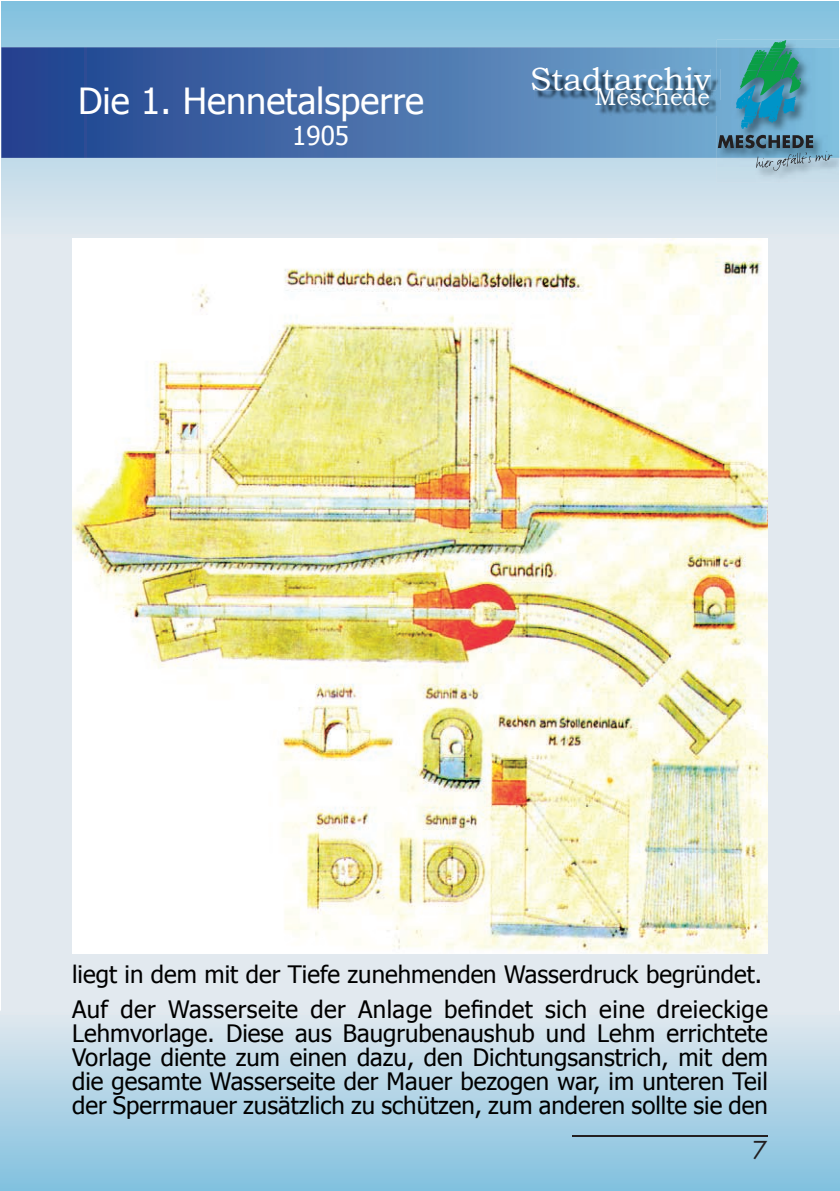
<style>
.page{position:relative;width:840px;height:1191px;background:#fff}
.page>*{position:absolute;margin:0;border:0;box-sizing:border-box;transform-origin:0 0}
.t1{font:36px "Tahoma";color:#fff}
.t2{font:32px "Bookman Old Style";color:#fff}
.t3{font:26px "Tahoma";color:#fff}
.t4{font:24px/24px "Tahoma";color:#000}
.t5{font:24px "Bookman Old Style";color:#fff}
.t6{font:24px "Futura";color:#231f20}
</style>
<div class="page">
<div style="left:1px;top:1px;width:837px;height:1189px;background:#e2e9ef"></div>
<svg style="left:1px;top:1px;width:837px;height:216px"></svg>
<svg style="left:0;top:1010px;width:839px;height:181px"></svg>
<svg style="left:1px;top:47px;width:715px;height:111px;background:#456eaa"></svg>
<img style="left:533px;top:69px;width:183px;height:31px">
<img style="left:533px;top:69px;width:177px;height:21px">
<img style="left:597px;top:90px;width:119px;height:25px">
<img style="left:597px;top:90px;width:113px;height:1px">
<hr style="left:571px;top:1135px;width:196px;height:1px;background:#231f20">
<img style="left:716px;top:40px;width:123px;height:143px">
<img style="left:716px;top:47px;width:122px;height:111px">
<svg style="left:716px;top:90px;width:2px;height:25px"></svg>
<svg style="left:717px;top:135px;width:114px;height:36px;background:#7495a7"></svg>
<svg style="left:735px;top:40px;width:65px;height:89px;background:#3a9b9e"></svg>
<img style="left:72px;top:238px;width:695px;height:715px">
<h1 class="t1" style="left:78px;top:77px;width:347px">Die 1. Hennetalsperre</h1>
<p class="t3" style="left:292px;top:118px;width:58px">1905</p>
<h2 class="t2" style="left:530px;top:58px;width:182px">Stadtarchiv</h2>
<p class="t5" style="left:594px;top:81px;width:117px">Meschede</p>
<p class="t4" style="left:72px;top:955px;width:697px;line-height:35.2px">liegt in dem mit der Tiefe zunehmenden Wasserdruck begründet.<br>Auf der Wasserseite der Anlage befindet sich eine dreieckige</p>
<p class="t4" style="left:72px;top:1020px;width:697px;text-align:justify">Lehmvorlage. Diese aus Baugrubenaushub und Lehm errichtete Vorlage diente zum einen dazu, den Dichtungsanstrich, mit dem die gesamte Wasserseite der Mauer bezogen war, im unteren Teil der Sperrmauer zusätzlich zu schützen, zum anderen sollte sie den</p>
<p class="t6" style="left:752px;top:1133px;width:16px">7</p>
</div>
